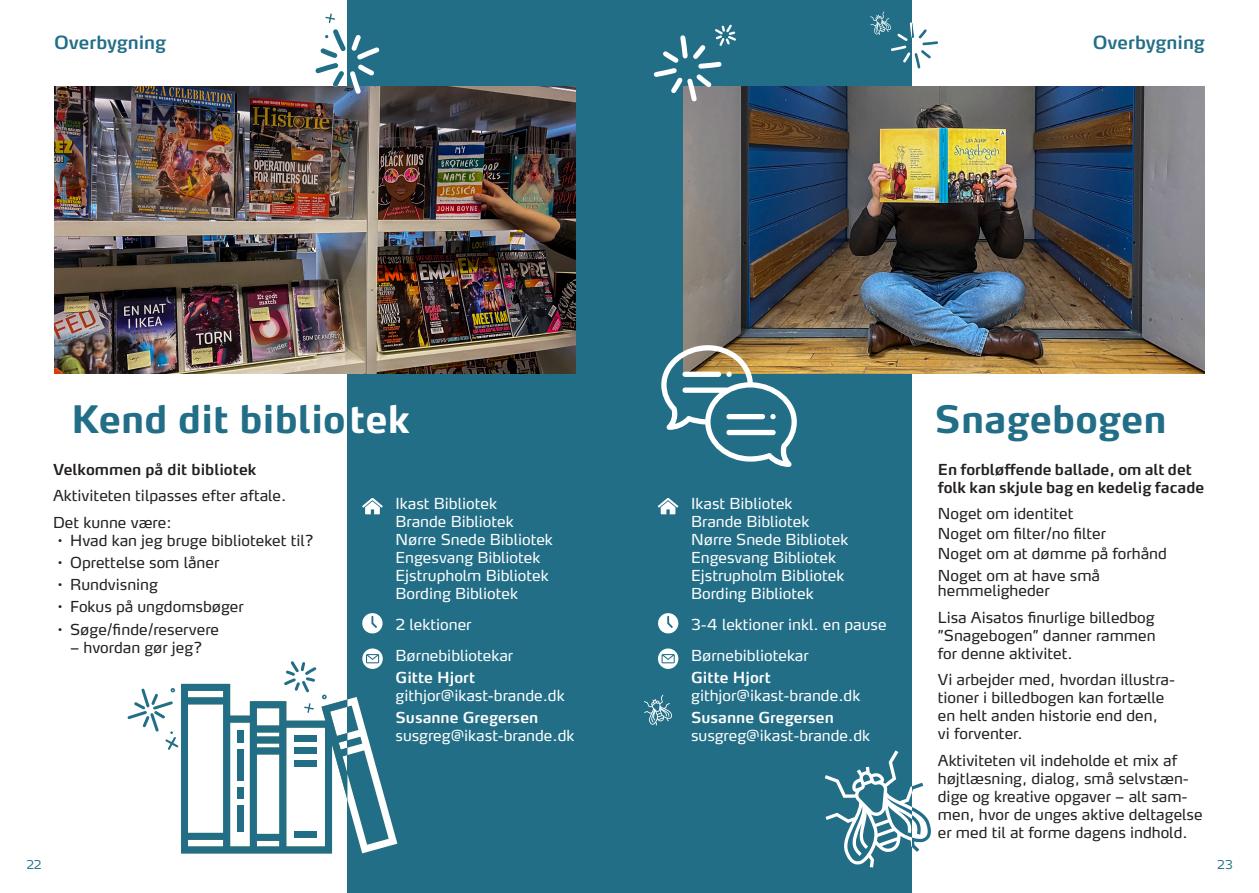
<style>
.page{position:relative;width:1259px;height:893px;background:#fff}
.page>*{position:absolute;margin:0;border:0;box-sizing:border-box;transform-origin:0 0}
.titel{font:700 37.5px "Max OT";color:#226e87}
.t1{font:600 18px "Max OT";color:#226e87}
.brød{font:15px/18px "Max OT";color:#231f20}
.fakta{font:15px/18px "Max OT";color:#fff}
.mellem{font:600 15px/18px "Max OT";color:#231f20}
.brød-2{font:300 12px "Max OT";color:#1e7086}
.s1{color:#fff}
.s2{font-weight:600}
</style>
<div class="page">
<div style="left:347px;top:0;width:283px;height:893px;background:#226e87"></div>
<svg style="left:362px;top:498px;width:21px;height:16px"></svg>
<svg style="left:362px;top:613px;width:20px;height:20px"></svg>
<img style="left:54px;top:86px;width:521px;height:288px">
<svg style="left:127px;top:648px;width:270px;height:205px"></svg>
<svg style="left:315px;top:13px;width:64px;height:81px"></svg>
<div style="left:629px;top:0;width:283px;height:893px;background:#226e87"></div>
<img style="left:683px;top:86px;width:522px;height:288px">
<svg style="left:653px;top:24px;width:85px;height:81px"></svg>
<svg style="left:658px;top:498px;width:20px;height:16px"></svg>
<svg style="left:658px;top:648px;width:20px;height:21px"></svg>
<svg style="left:658px;top:613px;width:20px;height:20px"></svg>
<svg style="left:661px;top:345px;width:136px;height:122px"></svg>
<div style="left:726px;top:414px;width:39px;height:5px;background:#fff;border-radius:3px"></div>
<div style="left:726px;top:430px;width:49px;height:5px;background:#fff;border-radius:3px"></div>
<div style="left:682px;top:372px;width:39px;height:5px;background:#fff;border-radius:3px"></div>
<svg style="left:824px;top:750px;width:88px;height:117px"></svg>
<svg style="left:912px;top:782px;width:19px;height:70px"></svg>
<svg style="left:644px;top:695px;width:28px;height:30px"></svg>
<svg style="left:870px;top:11px;width:68px;height:57px"></svg>
<svg style="left:891px;top:22px;width:21px;height:46px"></svg>
<p class="t1" style="left:54px;top:31px;width:114px">Overbygning</p>
<p class="t1" style="left:1092px;top:31px;width:114px">Overbygning</p>
<p class="titel" style="left:71px;top:395px;width:340px">Kend dit biblio<span class="s1">tek</span></p>
<p class="mellem" style="left:53px;top:461px;width:205px">Velkommen på dit bibliotek</p>
<p class="brød" style="left:53px;top:488px;width:235px">Aktiviteten tilpasses efter aftale.</p>
<p class="brød" style="left:53px;top:514px;width:120px">Det kunne være:</p>
<p class="brød" style="left:70px;top:532px;width:245px">Hvad kan jeg bruge biblioteket til?</p>
<p class="brød" style="left:70px;top:554px;width:151px">Oprettelse som låner</p>
<p class="brød" style="left:70px;top:577px;width:89px">Rundvisning</p>
<p class="brød" style="left:70px;top:599px;width:175px">Fokus på ungdomsbøger</p>
<p class="brød" style="left:70px;top:621px;width:150px">Søge/finde/reservere</p>
<p class="brød" style="left:70px;top:639px;width:134px">– hvordan gør jeg?</p>
<p class="fakta" style="left:395px;top:496px;width:103px">Ikast Bibliotek</p>
<p class="fakta" style="left:395px;top:514px;width:120px">Brande Bibliotek</p>
<p class="fakta" style="left:395px;top:532px;width:159px">Nørre Snede Bibliotek</p>
<p class="fakta" style="left:395px;top:550px;width:146px">Engesvang Bibliotek</p>
<p class="fakta" style="left:395px;top:568px;width:155px">Ejstrupholm Bibliotek</p>
<p class="fakta" style="left:395px;top:586px;width:124px">Bording Bibliotek</p>
<p class="fakta" style="left:395px;top:616px;width:77px">2 lektioner</p>
<p class="fakta" style="left:395px;top:647px;width:119px">Børnebibliotekar</p>
<p class="fakta" style="left:395px;top:669px;width:171px"><span class="s2">Gitte Hjort </span>githjor@ikast-brande.dk</p>
<p class="fakta" style="left:395px;top:710px;width:180px"><span class="s2">Susanne Gregersen </span>susgreg@ikast-brande.dk</p>
<p class="fakta" style="left:691px;top:496px;width:103px">Ikast Bibliotek</p>
<p class="fakta" style="left:691px;top:514px;width:120px">Brande Bibliotek</p>
<p class="fakta" style="left:691px;top:532px;width:159px">Nørre Snede Bibliotek</p>
<p class="fakta" style="left:691px;top:550px;width:146px">Engesvang Bibliotek</p>
<p class="fakta" style="left:691px;top:568px;width:155px">Ejstrupholm Bibliotek</p>
<p class="fakta" style="left:691px;top:586px;width:124px">Bording Bibliotek</p>
<p class="fakta" style="left:691px;top:616px;width:197px">3-4 lektioner inkl. en pause</p>
<p class="fakta" style="left:691px;top:647px;width:119px">Børnebibliotekar</p>
<p class="fakta" style="left:691px;top:669px;width:171px"><span class="s2">Gitte Hjort </span>githjor@ikast-brande.dk</p>
<p class="fakta" style="left:691px;top:710px;width:180px"><span class="s2">Susanne Gregersen </span>susgreg@ikast-brande.dk</p>
<p class="titel" style="left:934px;top:395px;width:234px">Snagebogen</p>
<p class="mellem" style="left:938px;top:461px;width:268px">En forbløffende ballade, om alt det folk kan skjule bag en kedelig facade</p>
<p class="brød" style="left:938px;top:506px;width:137px">Noget om identitet</p>
<p class="brød" style="left:938px;top:526px;width:170px">Noget om filter/no filter</p>
<p class="brød" style="left:938px;top:546px;width:230px">Noget om at dømme på forhånd</p>
<p class="brød" style="left:938px;top:569px;width:164px;line-height:15px">Noget om at have små hemmeligheder</p>
<p class="brød" style="left:938px;top:609px;width:219px;text-align:justify">Lisa Aisatos finurlige billedbog ”Snagebogen” danner rammen for denne aktivitet.</p>
<p class="brød" style="left:938px;top:671px;width:239px">Vi arbejder med, hvordan illustra&shy;tioner i billedbogen kan fortælle en helt anden historie end den,<br>vi forventer.</p>
<p class="brød" style="left:938px;top:752px;width:266px">Aktiviteten vil indeholde et mix af højtlæsning, dialog, små selvstæn&shy;dige og kreative opgaver – alt sam&shy;men, hvor de unges aktive deltagelse er med til at forme dagens indhold.</p>
<p class="brød-2" style="left:26px;top:857px;width:17px">22</p>
<p class="brød-2" style="left:1217px;top:857px;width:17px">23</p>
</div>
